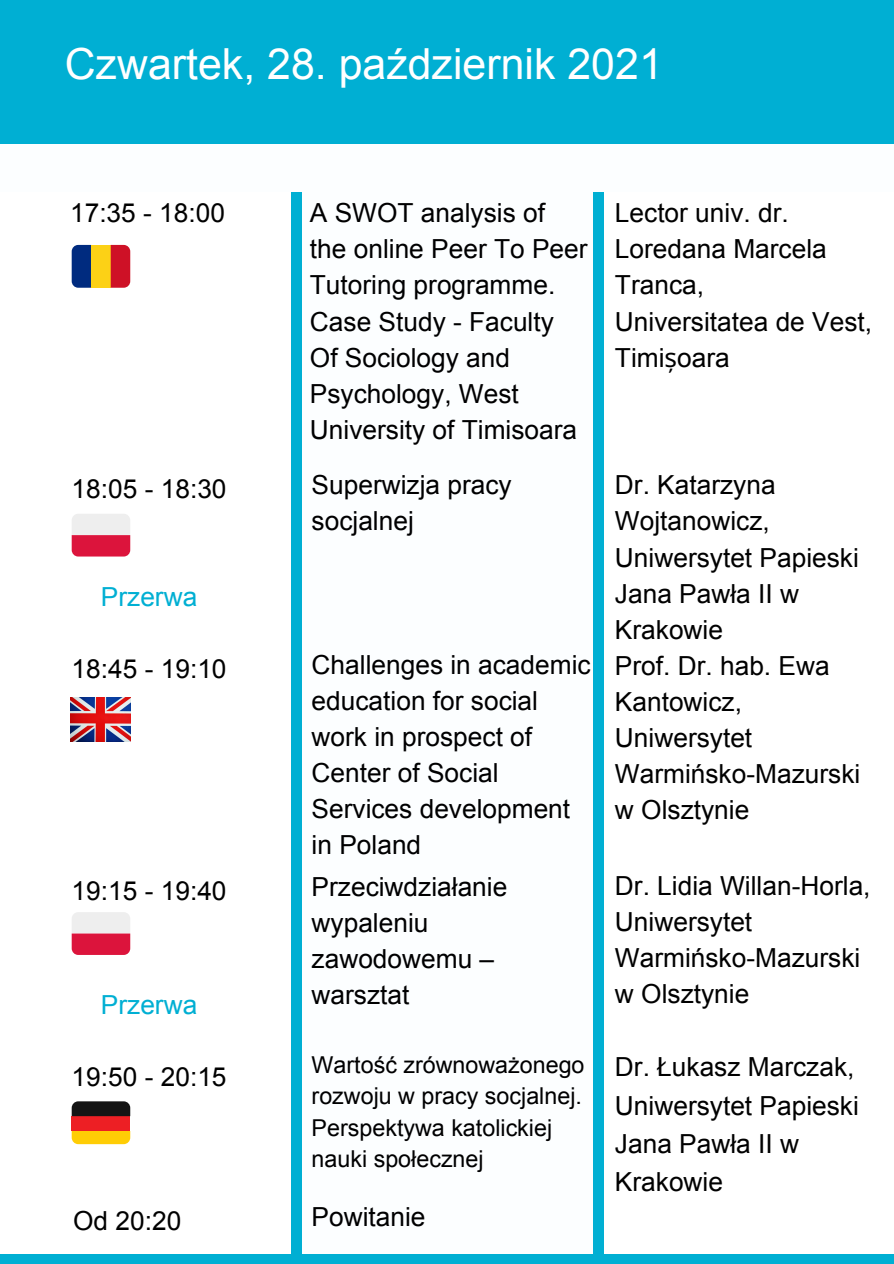
<style>
.page{position:relative;width:894px;height:1264px;background:#fff}
.page>*{position:absolute;margin:0;border:0;box-sizing:border-box;transform-origin:0 0}
.t1{font:42.9px "Arial";color:#fff}
.t2{font:26.25px/36px "Arial";color:#000}
.t3{font:26.25px "Arial";color:#00afd3}
.t4{font:23.25px/31.5px "Arial";color:#000}
.s1{font-family:"Noto Sans"}
</style>
<div class="page">
<div style="left:0;top:0;width:893px;height:1263px;background:#00afd3"></div>
<div style="left:0;top:178px;width:290px;height:1075px;background:#fff"></div>
<div style="left:302px;top:178px;width:290px;height:1075px;background:#fcfeff"></div>
<div style="left:604px;top:178px;width:289px;height:1075px;background:#fff"></div>
<div style="left:0;top:145px;width:893px;height:47px;background:#fcfeff"></div>
<svg style="left:72px;top:514px;width:58px;height:42px;background:#e58296"></svg>
<svg style="left:72px;top:912px;width:58px;height:42px;background:#e58498"></svg>
<svg style="left:72px;top:245px;width:19px;height:43px"></svg>
<div style="left:91px;top:245px;width:20px;height:43px;background:#fcd116"></div>
<svg style="left:111px;top:245px;width:19px;height:43px"></svg>
<img style="left:70px;top:697px;width:61px;height:44px">
<svg style="left:72px;top:1130px;width:58px;height:14px"></svg>
<div style="left:72px;top:1116px;width:58px;height:14px;background:#ed1f24"></div>
<svg style="left:72px;top:1101px;width:58px;height:15px"></svg>
<p class="t1" style="left:65px;top:40px;width:599px">Czwartek, 28. październik 2021</p>
<p class="t2" style="left:70px;top:195px;width:156px">17:35 - 18:00</p>
<p class="t2" style="left:72px;top:470px;width:156px">18:05 - 18:30</p>
<p class="t3" style="left:101px;top:582px;width:98px">Przerwa</p>
<p class="t2" style="left:72px;top:651px;width:156px">18:45 - 19:10</p>
<p class="t2" style="left:72px;top:872px;width:156px">19:15 - 19:40</p>
<p class="t3" style="left:101px;top:989px;width:98px">Przerwa</p>
<p class="t2" style="left:72px;top:1058px;width:156px">19:50 - 20:15</p>
<p class="t2" style="left:73px;top:1202px;width:110px">Od 20:20</p>
<p class="t2" style="left:310px;top:195px;width:279px">A SWOT analysis of the online Peer To Peer<br>Tutoring programme.<br>Case Study - Faculty<br>Of Sociology and<br>Psychology, West<br>University of Timisoara</p>
<p class="t2" style="left:614px;top:195px;width:175px">Lector univ. dr.</p>
<p class="t2" style="left:614px;top:231px;width:213px">Loredana Marcela</p>
<p class="t2" style="left:614px;top:267px;width:91px">Tranca,</p>
<p class="t2" style="left:614px;top:303px;width:258px">Universitatea de Vest,<br>Timi<span class="s1">ș</span>oara</p>
<p class="t2" style="left:311px;top:467px;width:201px">Superwizja pracy socjalnej</p>
<p class="t2" style="left:311px;top:646px;width:280px">Challenges in academic education for social work in prospect of<br>Center of Social<br>Services development in Poland</p>
<p class="t2" style="left:311px;top:868px;width:197px">Przeciwdziałanie wypaleniu zawodowemu – warsztat</p>
<p class="t4" style="left:311px;top:1048px;width:274px">Wartość zrównoważonego rozwoju w pracy socjalnej.<br>Perspektywa katolickiej nauki społecznej</p>
<p class="t2" style="left:311px;top:1198px;width:115px">Powitanie</p>
<p class="t2" style="left:614px;top:467px;width:245px">Dr. Katarzyna<br>Wojtanowicz,<br>Uniwersytet Papieski<br>Jana Pawła II w<br>Krakowie</p>
<p class="t2" style="left:614px;top:647px;width:247px">Prof. Dr. hab. Ewa<br>Kantowicz,<br>Uniwersytet<br>Warmińsko-Mazurski w Olsztynie</p>
<p class="t2" style="left:614px;top:868px;width:257px">Dr. Lidia Willan-Horla,</p>
<p class="t2" style="left:614px;top:904px;width:247px">Uniwersytet<br>Warmińsko-Mazurski w Olsztynie</p>
<p class="t2" style="left:614px;top:1048px;width:245px;line-height:38.2px">Dr. Łukasz Marczak,<br>Uniwersytet Papieski<br>Jana Pawła II w<br>Krakowie</p>
</div>
